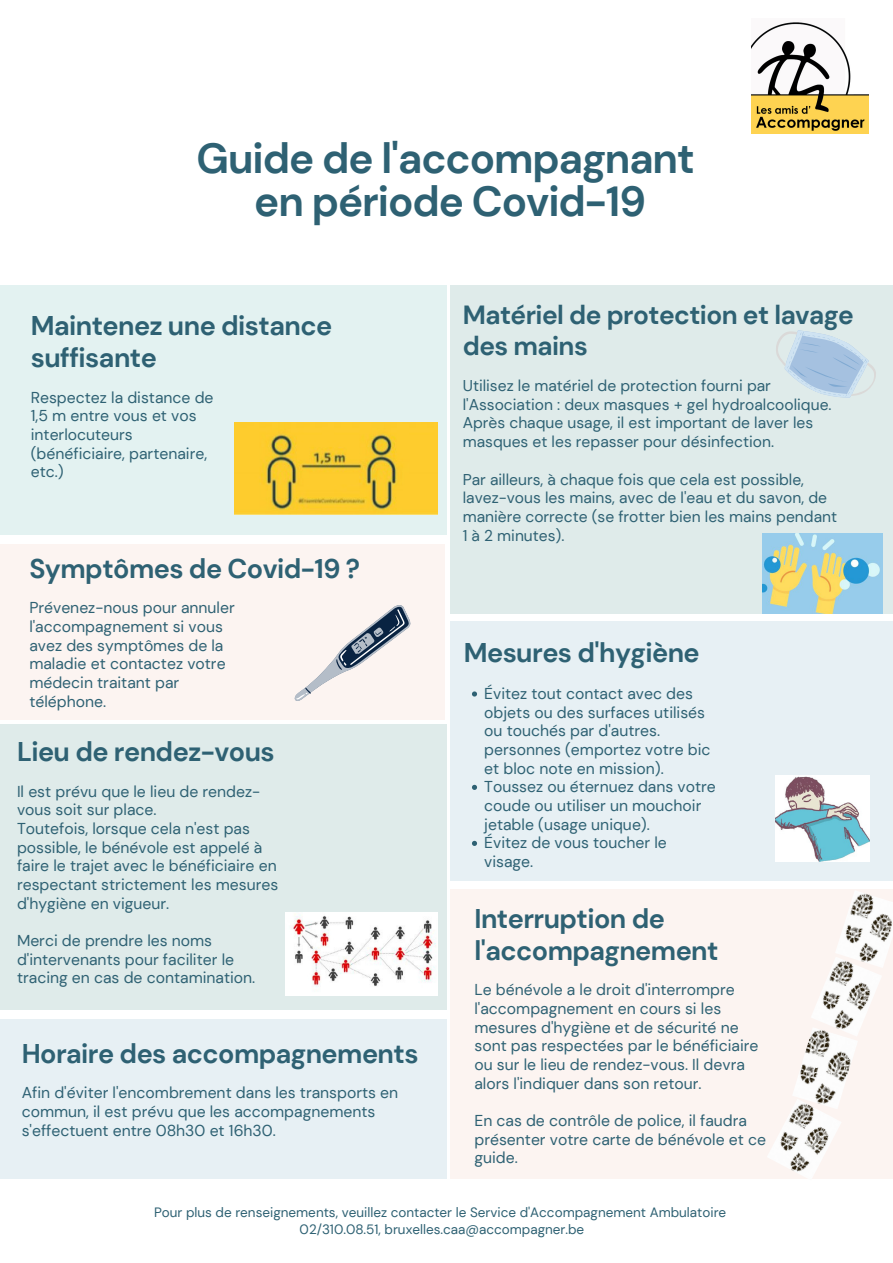
<style>
.page{position:relative;width:893px;height:1263px;background:#fff}
.page>*{position:absolute;margin:0;border:0;box-sizing:border-box;transform-origin:0 0}
.t1{font:700 42px/43.3px "DM Sans";letter-spacing:-.025em;color:#2e6173;text-align:center}
.t2{font:700 27px/32.2px "DM Sans";letter-spacing:-.02em;color:#2e6173}
.t3{font:700 26.25px/31.3px "DM Sans";letter-spacing:-.02em;color:#2e6173}
.t4{font:15.75px/18.7px "DM Sans";color:#2e6173}
.t5{font:15.6px/18.7px "DM Sans";color:#2e6173}
.t6{font:13.5px/16.1px "DM Sans";color:#2e6173;text-align:center}
</style>
<div class="page">
<div style="left:0;top:544px;width:445px;height:176px;background:#fcf4f1"></div>
<div style="left:450px;top:285px;width:443px;height:329px;background:#dfebea"></div>
<div style="left:450px;top:621px;width:443px;height:260px;background:#e7f0f4"></div>
<div style="left:0;top:724px;width:447px;height:286px;background:#dfebea"></div>
<div style="left:450px;top:889px;width:443px;height:290px;background:#fcf4f1"></div>
<div style="left:0;top:1019px;width:447px;height:160px;background:#e7f0f4"></div>
<div style="left:0;top:285px;width:447px;height:250px;background:#e3f2f1"></div>
<img style="left:234px;top:423px;width:203px;height:92px">
<svg style="left:776px;top:330px;width:100px;height:68px"></svg>
<svg style="left:294px;top:605px;width:117px;height:96px"></svg>
<img style="left:793px;top:1036px;width:64px;height:63px">
<img style="left:811px;top:961px;width:70px;height:75px">
<img style="left:768px;top:1099px;width:73px;height:80px">
<img style="left:775px;top:776px;width:94px;height:86px">
<img style="left:762px;top:533px;width:120px;height:81px">
<img style="left:835px;top:891px;width:58px;height:77px">
<img style="left:751px;top:20px;width:117px;height:114px">
<img style="left:285px;top:912px;width:152px;height:84px">
<svg style="left:472px;top:691px;width:5px;height:5px"></svg>
<svg style="left:472px;top:785px;width:5px;height:5px"></svg>
<svg style="left:472px;top:841px;width:5px;height:5px"></svg>
<h1 class="t1" style="left:197px;top:137px;width:500px">Guide de l'accompagnant en période Covid-19</h1>
<h2 class="t2" style="left:31px;top:310px;width:303px">Maintenez une distance suffisante</h2>
<p class="t4" style="left:31px;top:388px;width:184px">Respectez la distance de<br>1,5 m entre vous et vos interlocuteurs (bénéficiaire, partenaire, etc.)</p>
<h2 class="t2" style="left:29px;top:553px;width:332px">Symptômes de Covid-19 ?</h2>
<p class="t4" style="left:29px;top:598px;width:207px">Prévenez-nous pour annuler l'accompagnement si vous avez des symptômes de la maladie et contactez votre médecin traitant par téléphone.</p>
<h2 class="t2" style="left:17px;top:736px;width:259px">Lieu de rendez-vous</h2>
<p class="t4" style="left:17px;top:782px;width:263px">Il est prévu que le lieu de rendez&shy;vous soit sur place.<br>Toutefois, lorsque cela n'est pas possible, le bénévole est appelé à faire le trajet avec le bénéficiaire en respectant strictement les mesures d'hygiène en vigueur.</p>
<p class="t4" style="left:17px;top:931px;width:240px">Merci de prendre les noms d'intervenants pour faciliter le tracing en cas de contamination.</p>
<h2 class="t2" style="left:22px;top:1038px;width:398px">Horaire des accompagnements</h2>
<p class="t4" style="left:22px;top:1084px;width:378px">Afin d'éviter l'encombrement dans les transports en commun, il est prévu que les accompagnements s'effectuent entre 08h30 et 16h30.</p>
<h3 class="t3" style="left:463px;top:299px;width:393px">Matériel de protection et lavage des mains</h3>
<p class="t5" style="left:463px;top:376px;width:370px">Utilisez le matériel de protection fourni par l'Association : deux masques + gel hydroalcoolique.<br>Après chaque usage, il est important de laver les masques et les repasser pour désinfection.</p>
<p class="t5" style="left:463px;top:470px;width:376px">Par ailleurs, à chaque fois que cela est possible, lavez-vous les mains, avec de l'eau et du savon, de manière correcte (se frotter bien les mains pendant 1 à 2 minutes).</p>
<h2 class="t2" style="left:464px;top:637px;width:237px">Mesures d'hygiène</h2>
<p class="t4" style="left:484px;top:684px;width:233px">Évitez tout contact avec des objets ou des surfaces utilisés ou touchés par d'autres. personnes (emportez votre bic et bloc note en mission).<br>Toussez ou éternuez dans votre coude ou utiliser un mouchoir jetable (usage unique).<br>Évitez de vous toucher le visage.</p>
<h2 class="t2" style="left:474px;top:903px;width:246px">Interruption de l'accompagnement</h2>
<p class="t4" style="left:474px;top:981px;width:285px">Le bénévole a le droit d'interrompre l'accompagnement en cours si les mesures d'hygiène et de sécurité ne sont pas respectées par le bénéficiaire ou sur le lieu de rendez-vous. Il devra alors l'indiquer dans son retour.</p>
<p class="t4" style="left:474px;top:1111px;width:293px">En cas de contrôle de police, il faudra présenter votre carte de bénévole et ce guide.</p>
<p class="t6" style="left:154px;top:1205px;width:574px">Pour plus de renseignements, veuillez contacter le Service d'Accompagnement Ambulatoire<br>02/310.08.51, bruxelles.caa@accompagner.be</p>
</div>
